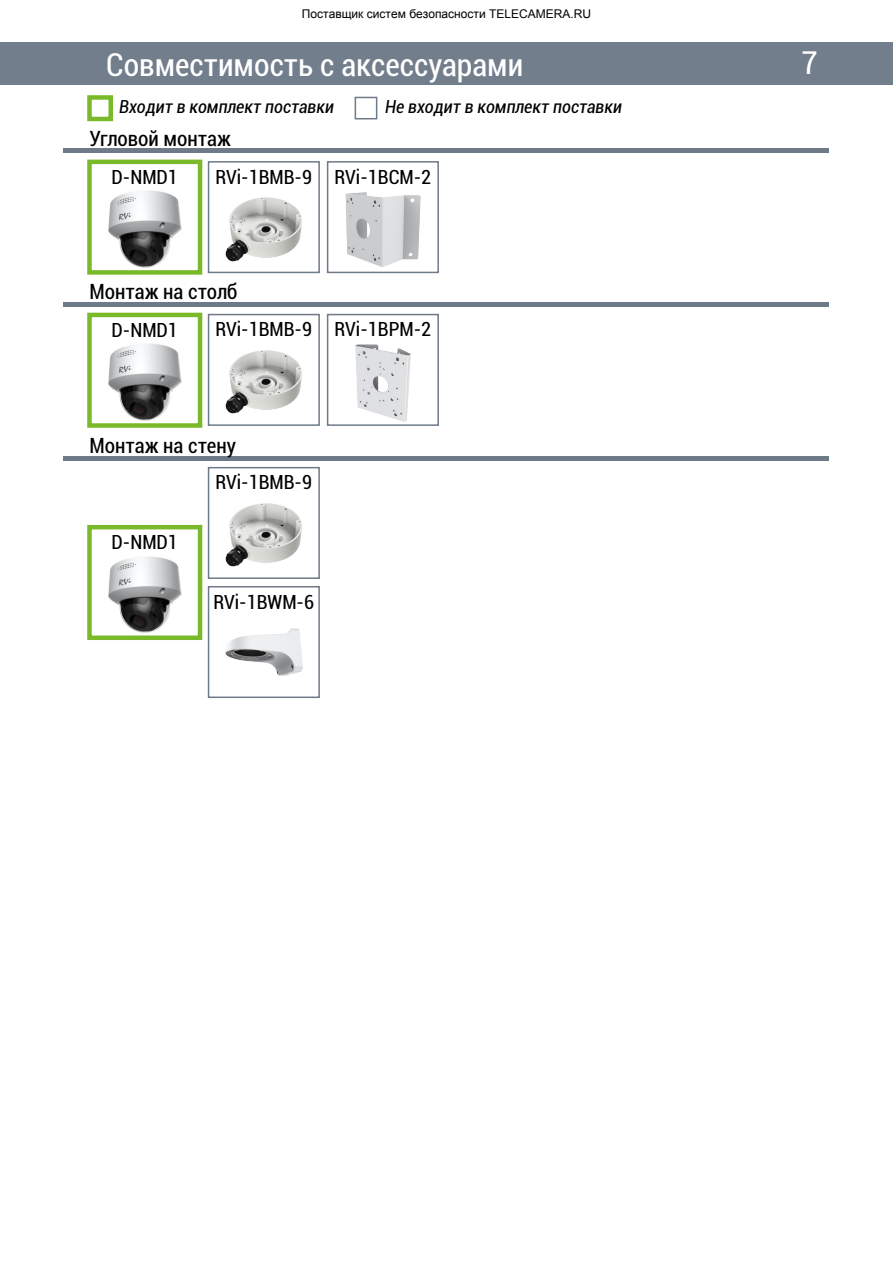
<style>
.page{position:relative;width:893px;height:1263px;background:#fff}
.page>*{position:absolute;margin:0;border:0;box-sizing:border-box;transform-origin:0 0}
.t1{font:condensed 31.5px "Roboto";color:#fff}
.t2{font:condensed 21px "Roboto";color:#000}
.t3{font:condensed 19.5px "Roboto";color:#000}
.t4{font:italic condensed 18px "Roboto";color:#000}
</style>
<div class="page">
<div style="left:0;top:43px;width:893px;height:42px;background:#737e8c"></div>
<hr style="left:64px;top:149px;width:765px;height:4px;background:#6f7a88">
<hr style="left:64px;top:302px;width:765px;height:4px;background:#6f7a88">
<hr style="left:64px;top:456px;width:765px;height:4px;background:#6f7a88">
<div style="left:327px;top:314px;width:112px;height:112px;border:2px solid #6f7a88"></div>
<img style="left:355px;top:345px;width:55px;height:76px">
<div style="left:327px;top:161px;width:112px;height:112px;border:2px solid #6f7a88"></div>
<img style="left:345px;top:192px;width:76px;height:75px">
<div style="left:208px;top:161px;width:112px;height:112px;border:2px solid #6f7a88"></div>
<img style="left:226px;top:197px;width:76px;height:64px">
<div style="left:208px;top:314px;width:112px;height:112px;border:2px solid #6f7a88"></div>
<img style="left:226px;top:350px;width:76px;height:64px">
<div style="left:208px;top:467px;width:112px;height:112px;border:2px solid #6f7a88"></div>
<img style="left:226px;top:503px;width:76px;height:64px">
<div style="left:208px;top:586px;width:112px;height:112px;border:2px solid #6f7a88"></div>
<img style="left:226px;top:628px;width:76px;height:48px">
<div style="left:87px;top:160px;width:115px;height:115px;border:4px solid #7ab929"></div>
<img style="left:108px;top:191px;width:74px;height:76px">
<div style="left:87px;top:313px;width:115px;height:115px;border:4px solid #7ab929"></div>
<img style="left:108px;top:344px;width:74px;height:76px">
<div style="left:87px;top:525px;width:115px;height:115px;border:4px solid #7ab929"></div>
<img style="left:108px;top:557px;width:74px;height:76px">
<div style="left:87px;top:95px;width:26px;height:26px;border:4px solid #7ab929"></div>
<div style="left:355px;top:97px;width:22px;height:22px;border:2px solid #6f7a88"></div>
<h1 class="t1" style="left:106px;top:43px;width:419px">Совместимость с аксессуарами</h1>
<h1 class="t1" style="left:801px;top:41px;width:18px">7</h1>
<p class="t4" style="left:119px;top:95px;width:216px">Входит в комплект поставки</p>
<p class="t4" style="left:385px;top:94px;width:239px">Не входит в комплект поставки</p>
<p class="t2" style="left:89px;top:124px;width:143px">Угловой монтаж</p>
<p class="t3" style="left:112px;top:163px;width:68px">D-NMD1</p>
<p class="t3" style="left:215px;top:163px;width:217px">RVi-1BMB-9 RVi-1BCM-2</p>
<p class="t2" style="left:89px;top:277px;width:149px">Монтаж на столб</p>
<p class="t3" style="left:112px;top:317px;width:68px">D-NMD1</p>
<p class="t3" style="left:215px;top:316px;width:98px">RVi-1BMB-9</p>
<p class="t3" style="left:335px;top:316px;width:98px">RVi-1BPM-2</p>
<p class="t2" style="left:89px;top:430px;width:148px">Монтаж на стену</p>
<p class="t3" style="left:112px;top:529px;width:68px">D-NMD1</p>
<p class="t3" style="left:215px;top:469px;width:98px">RVi-1BMB-9</p>
<p class="t3" style="left:213px;top:588px;width:102px">RVi-1BWM-6</p>
</div>
